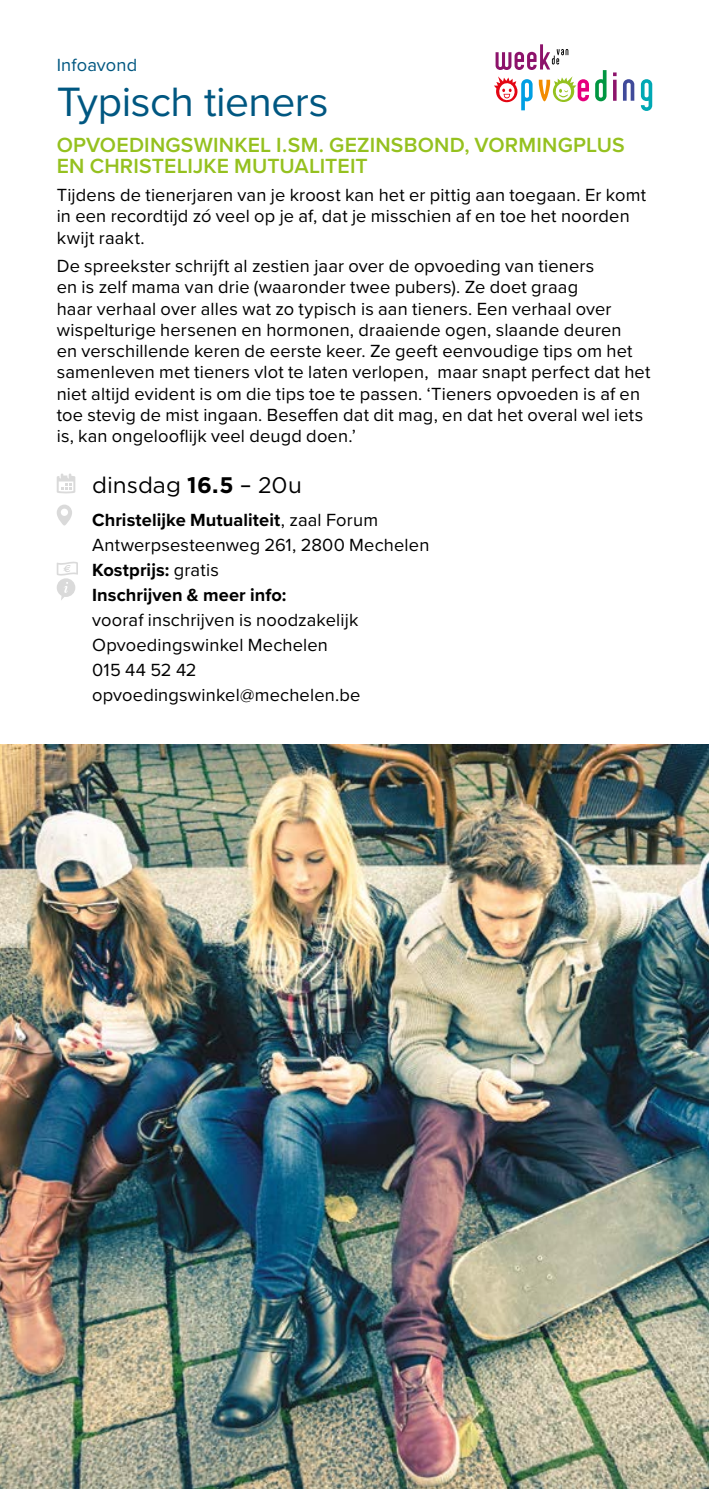
<style>
.page{position:relative;width:709px;height:1489px;background:#fff}
.page>*{position:absolute;margin:0;border:0;box-sizing:border-box;transform-origin:0 0}
.t1{font:42.5px "Proxima Nova";letter-spacing:-.015em;color:#005781}
.t2{font:22.5px "Gotham HTF";color:#000}
.t3{font:600 21.25px/21.2px "Proxima Nova";letter-spacing:.01em;color:#95c11f}
.t4{font:18.25px/21.2px "Proxima Nova";letter-spacing:.01em;color:#000}
.t5{font:700 18.25px/25px "Proxima Nova";letter-spacing:.005em;color:#000}
.t6{font:18.25px "Proxima Nova";letter-spacing:.01em;color:#005781}
.s1{font-weight:700}
.s2{font-weight:400}
</style>
<div class="page">
<svg style="left:57px;top:473px;width:18px;height:20px"></svg>
<svg style="left:57px;top:504px;width:15px;height:22px"></svg>
<svg style="left:57px;top:561px;width:21px;height:39px"></svg>
<img style="left:0;top:744px;width:709px;height:744px">
<svg style="left:495px;top:44px;width:73px;height:26px"></svg>
<svg style="left:595px;top:70px;width:11px;height:31px"></svg>
<hr style="left:613px;top:80px;width:3px;height:21px;background:#8d136b">
<svg style="left:613px;top:72px;width:3px;height:4px"></svg>
<svg style="left:623px;top:79px;width:11px;height:22px"></svg>
<svg style="left:641px;top:79px;width:11px;height:32px"></svg>
<svg style="left:539px;top:76px;width:50px;height:26px"></svg>
<svg style="left:494px;top:76px;width:38px;height:34px"></svg>
<p class="t6" style="left:57px;top:51px;width:82px">Infoavond</p>
<h1 class="t1" style="left:57px;top:70px;width:273px">Typisch tieners</h1>
<p class="t3" style="left:57px;top:133px;width:569px">OPVOEDINGSWINKEL I.SM. GEZINSBOND, VORMINGPLUS<br>EN CHRISTELIJKE MUTUALITEIT</p>
<p class="t4" style="left:57px;top:184px;width:591px">Tijdens de tienerjaren van je kroost kan het er pittig aan toegaan. Er komt in een recordtijd zó veel op je af, dat je misschien af en toe het noorden kwijt raakt.</p>
<p class="t4" style="left:57px;top:254px;width:595px">De spreekster schrijft al zestien jaar over de opvoeding van tieners<br>en is zelf mama van drie (waaronder twee pubers). Ze doet graag<br>haar verhaal over alles wat zo typisch is aan tieners. Een verhaal over wispelturige hersenen en hormonen, draaiende ogen, slaande deuren<br>en verschillende keren de eerste keer. Ze geeft eenvoudige tips om het samenleven met tieners vlot te laten verlopen, maar snapt perfect dat het niet altijd evident is om die tips toe te passen. ‘Tieners opvoeden is af en toe stevig de mist ingaan. Beseffen dat dit mag, en dat het overal wel iets is, kan ongelooflijk veel deugd doen.’</p>
<p class="t2" style="left:92px;top:473px;width:211px">dinsdag <span class="s1">16.5</span> – 20u</p>
<p class="t5" style="left:92px;top:506px;width:339px">Christelijke Mutualiteit<span class="s2">, zaal Forum<br>Antwerpsesteenweg 261, 2800 Mechelen<br></span>Kostprijs: <span class="s2">gratis<br></span>Inschrijven &amp; meer info:</p>
<p class="t4" style="left:92px;top:606px;width:270px;line-height:25px">vooraf inschrijven is noodzakelijk<br>Opvoedingswinkel Mechelen<br>015 44 52 42 opvoedingswinkel@mechelen.be</p>
</div>
